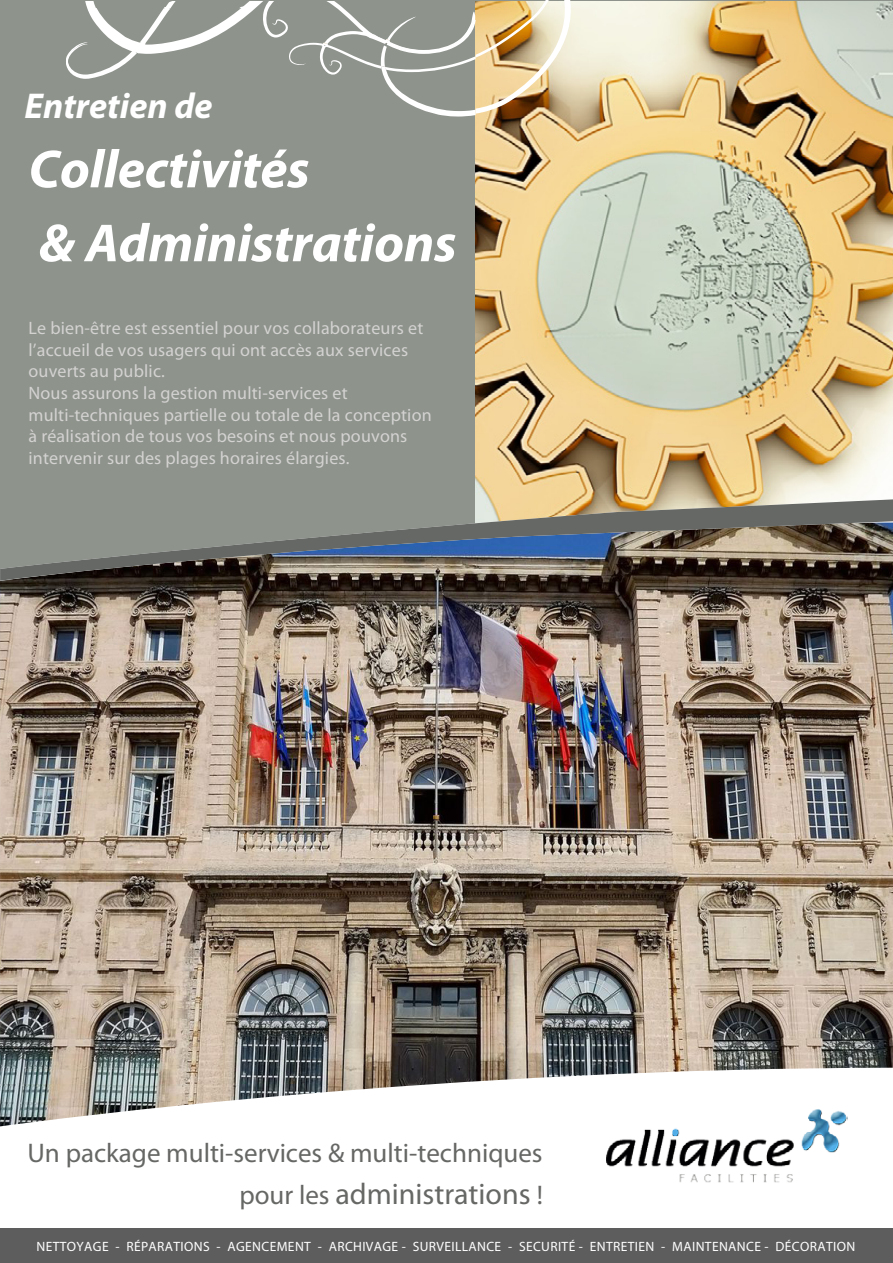
<style>
.page{position:relative;width:893px;height:1263px;background:#fff}
.page>*{position:absolute;margin:0;border:0;box-sizing:border-box;transform-origin:0 0}
.t1{font:italic 700 54px/73.9px "Myriad Pro";letter-spacing:-.005em;color:#fff}
.t2{font:italic 700 36px "Myriad Pro";color:#fff}
.t3{font:30px "Myriad Pro";color:#666865}
.t4{font:27px "Myriad Pro";color:#666865}
.t5{font:18px/21.6px "Myriad Pro";letter-spacing:.01em;color:#d3d2d1}
.t6{font:13.5px "Myriad Pro";letter-spacing:.025em;color:#fff}
.s1{font-size:27px}
</style>
<div class="page">
<div style="left:0;top:0;width:892px;height:649px;background:#8e938c"></div>
<img style="left:475px;top:2px;width:417px;height:497px">
<img style="left:0;top:581px;width:892px;height:545px">
<svg style="left:0;top:499px;width:892px;height:82px"></svg>
<svg style="left:66px;top:0;width:506px;height:117px"></svg>
<img style="left:606px;top:1092px;width:241px;height:91px">
<div style="left:0;top:1228px;width:892px;height:35px;background:#5d5d5d"></div>
<h2 class="t2" style="left:24px;top:83px;width:189px">Entretien de</h2>
<h1 class="t1" style="left:28px;top:130px;width:429px">Collectivités<br>&amp; Administrations</h1>
<p class="t5" style="left:28px;top:317px;width:405px">Le bien-être est essentiel pour vos collaborateurs et l’accueil de vos usagers qui ont accès aux services ouverts au public.<br>Nous assurons la gestion multi-services et multi-techniques partielle ou totale de la conception à réalisation de tous vos besoins et nous pouvons intervenir sur des plages horaires élargies.</p>
<h3 class="t4" style="left:27px;top:1136px;width:516px">Un package multi-services &amp; multi-techniques</h3>
<h3 class="t3" style="left:239px;top:1175px;width:305px"><span class="s1">pour les</span> administrations <span class="s1">!</span></h3>
<p class="t6" style="left:36px;top:1238px;width:820px">NETTOYAGE - RÉPARATIONS - AGENCEMENT - ARCHIVAGE - SURVEILLANCE - SECURITÉ - ENTRETIEN - MAINTENANCE - DÉCORATION</p>
</div>
